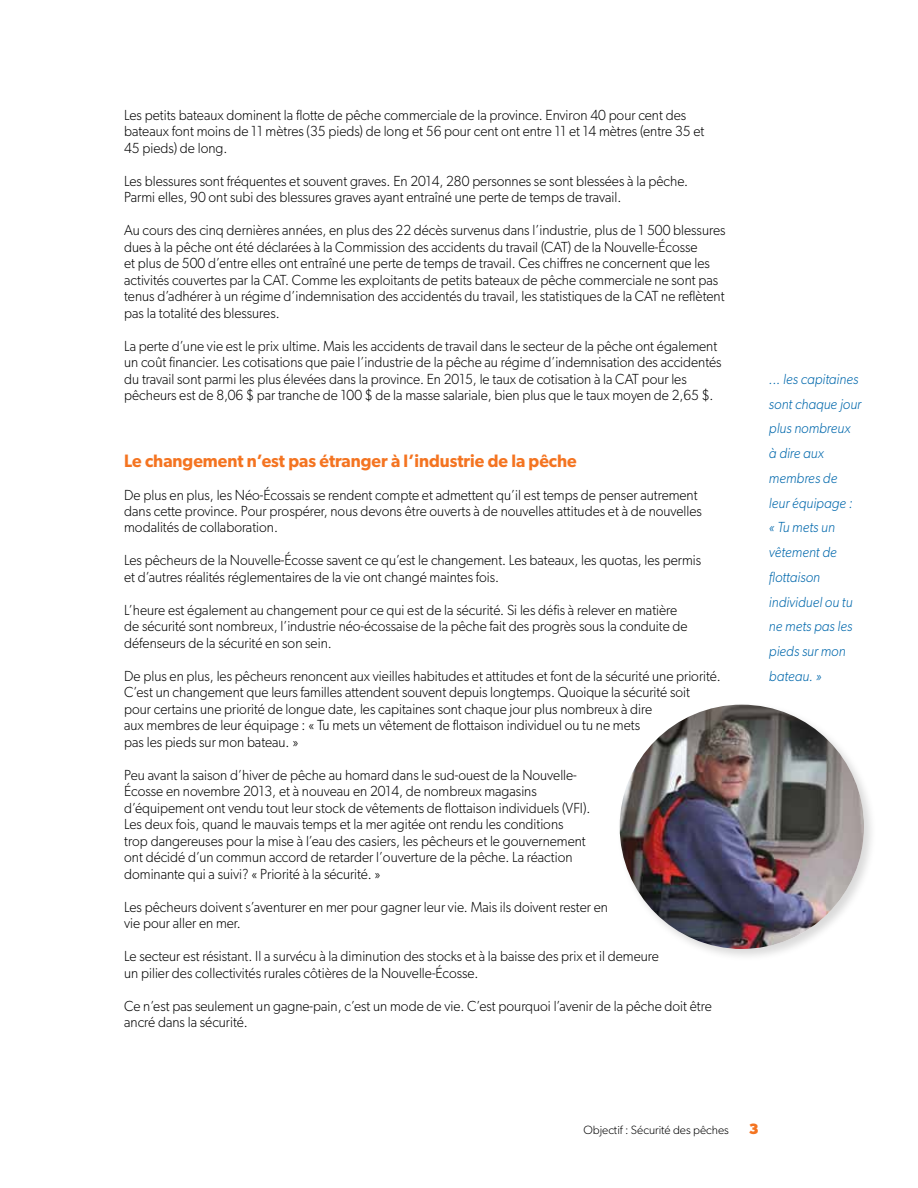
<style>
.page{position:relative;width:918px;height:1188px;background:#fff}
.page>*{position:absolute;margin:0;border:0;box-sizing:border-box;transform-origin:0 0}
.t1{font:600 18px "Gibson";color:#f47421;scale:.95 1}
.t2{font:700 15px "Gibson";color:#f47421}
.t3{font:300 14.7px/16.5px "Gibson";color:#000;scale:.95 1}
.t4{font:italic 300 14.7px/24.8px "Gibson";color:#0068ac;scale:.95 1}
.t5{font:300 12px "Gibson";color:#000}
</style>
<div class="page">
<div style="left:616px;top:701px;width:261px;height:261px;background:#000;opacity:.15"></div>
<img style="left:620px;top:705px;width:244px;height:244px;border-radius:122px">
<p class="t3" style="left:124px;top:107px;width:612px">Les petits bateaux dominent la flotte de pêche commerciale de la province. Environ 40 pour cent des bateaux font moins de 11 mètres (35 pieds) de long et 56 pour cent ont entre 11 et 14 mètres (entre 35 et<br>45 pieds) de long.</p>
<p class="t3" style="left:124px;top:173px;width:595px">Les blessures sont fréquentes et souvent graves. En 2014, 280 personnes se sont blessées à la pêche.<br>Parmi elles, 90 ont subi des blessures graves ayant entraîné une perte de temps de travail.</p>
<p class="t3" style="left:124px;top:222px;width:634px">Au cours des cinq dernières années, en plus des 22 décès survenus dans l’industrie, plus de 1 500 blessures dues à la pêche ont été déclarées à la Commission des accidents du travail (CAT) de la Nouvelle-Écosse<br>et plus de 500 d’entre elles ont entraîné une perte de temps de travail. Ces chiffres ne concernent que les activités couvertes par la CAT. Comme les exploitants de petits bateaux de pêche commerciale ne sont pas tenus d’adhérer à un régime d’indemnisation des accidentés du travail, les statistiques de la CAT ne reflètent pas la totalité des blessures.</p>
<p class="t3" style="left:124px;top:337px;width:630px">La perte d’une vie est le prix ultime. Mais les accidents de travail dans le secteur de la pêche ont également un coût financier. Les cotisations que paie l’industrie de la pêche au régime d’indemnisation des accidentés du travail sont parmi les plus élevées dans la province. En 2015, le taux de cotisation à la CAT pour les pêcheurs est de 8,06 $ par tranche de 100 $ de la masse salariale, bien plus que le taux moyen de 2,65 $.</p>
<p class="t1" style="left:124px;top:450px;width:478px">Le changement n’est pas étranger à l’industrie de la pêche</p>
<p class="t3" style="left:124px;top:486px;width:610px">De plus en plus, les Néo-Écossais se rendent compte et admettent qu’il est temps de penser autrement dans cette province. Pour prospérer, nous devons être ouverts à de nouvelles attitudes et à de nouvelles modalités de collaboration.</p>
<p class="t3" style="left:124px;top:552px;width:609px">Les pêcheurs de la Nouvelle-Écosse savent ce qu’est le changement. Les bateaux, les quotas, les permis et d’autres réalités réglementaires de la vie ont changé maintes fois.</p>
<p class="t3" style="left:124px;top:601px;width:595px">L’heure est également au changement pour ce qui est de la sécurité. Si les défis à relever en matière de sécurité sont nombreux, l’industrie néo-écossaise de la pêche fait des progrès sous la conduite de défenseurs de la sécurité en son sein.</p>
<p class="t3" style="left:124px;top:667px;width:629px">De plus en plus, les pêcheurs renoncent aux vieilles habitudes et attitudes et font de la sécurité une priorité.<br>C’est un changement que leurs familles attendent souvent depuis longtemps. Quoique la sécurité soit<br>pour certains une priorité de longue date, les capitaines sont chaque jour plus nombreux à dire<br>aux membres de leur équipage : « Tu mets un vêtement de flottaison individuel ou tu ne mets<br>pas les pieds sur mon bateau. »</p>
<p class="t3" style="left:124px;top:766px;width:492px">Peu avant la saison d’hiver de pêche au homard dans le sud-ouest de la Nouvelle-Écosse en novembre 2013, et à nouveau en 2014, de nombreux magasins d’équipement ont vendu tout leur stock de vêtements de flottaison individuels (VFI).<br>Les deux fois, quand le mauvais temps et la mer agitée ont rendu les conditions trop dangereuses pour la mise à l’eau des casiers, les pêcheurs et le gouvernement ont décidé d’un commun accord de retarder l’ouverture de la pêche. La réaction dominante qui a suivi? « Priorité à la sécurité. »</p>
<p class="t3" style="left:124px;top:898px;width:511px">Les pêcheurs doivent s’aventurer en mer pour gagner leur vie. Mais ils doivent rester en vie pour aller en mer.</p>
<p class="t3" style="left:124px;top:948px;width:564px">Le secteur est résistant. Il a survécu à la diminution des stocks et à la baisse des prix et il demeure un pilier des collectivités rurales côtières de la Nouvelle-Écosse.</p>
<p class="t3" style="left:124px;top:997px;width:620px">Ce n’est pas seulement un gagne-pain, c’est un mode de vie. C’est pourquoi l’avenir de la pêche doit être ancré dans la sécurité.</p>
<p class="t4" style="left:769px;top:366px;width:99px">... les capitaines sont chaque jour plus nombreux à dire aux membres de leur équipage : « Tu mets un vêtement de flottaison individuel ou tu ne mets pas les pieds sur mon bateau. »</p>
<p class="t5" style="left:583px;top:1123px;width:147px">Objectif : Sécurité des pêches</p>
<p class="t2" style="left:749px;top:1120px;width:11px">3</p>
</div>
